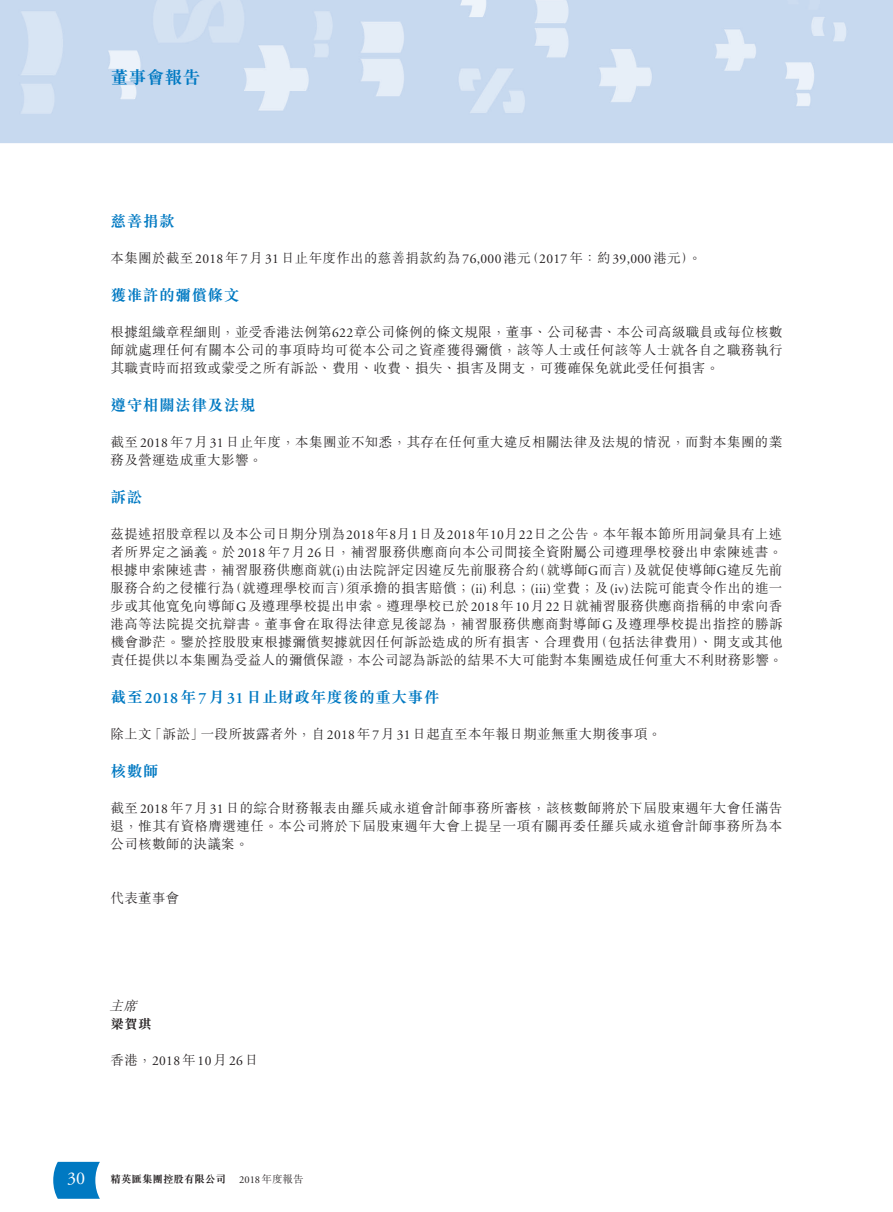
<style>
.page{position:relative;width:893px;height:1212px;background:#fff}
.page>*{position:absolute;margin:0;border:0;box-sizing:border-box;transform-origin:0 0}
.t1{font:700 18px "M Sung HK";color:#0079c2}
.t2{font:18px "Adobe Garamond";color:#fff}
.t3{font:700 15.75px "M Sung HK";letter-spacing:.025em;color:#0079c2}
.t4{font:300 13.5px/18px "M Sung HK";letter-spacing:.025em;color:#231f20;text-align:justify}
.t5{font:13.5px "Adobe Garamond";letter-spacing:.025em;color:#231f20}
.t6{font:700 13.5px "M Sung HK";color:#231f20}
.t7{font:italic 300 13.5px "M Sung HK";color:#231f20}
.t8{font:700 10.5px "M Sung HK";color:#231f20}
.t9{font:10.5px "Adobe Garamond";color:#231f20}
.s1{font-family:"Adobe Garamond";font-weight:400}
.s2{font-family:"Adobe Garamond";font-weight:600}
.s3{font-family:"M Sung HK";font-weight:300}
</style>
<div class="page">
<img style="left:0;top:0;width:893px;height:143px">
<svg style="left:53px;top:1162px;width:47px;height:37px;background:#1b87c8"></svg>
<h1 class="t1" style="left:111px;top:65px;width:91px">董事會報告</h1>
<p class="t3" style="left:111px;top:210px;width:66px">慈善捐款</p>
<p class="t4" style="left:111px;top:248px;width:593px">本集團於截至<span class="s1">2018</span>年<span class="s1">7</span>月<span class="s1">31</span>日止年度作出的慈善捐款約為<span class="s1">76,000</span>港元（<span class="s1">2017</span>年：約<span class="s1">39,000</span>港元）。</p>
<p class="t3" style="left:111px;top:284px;width:130px">獲准許的彌償條文</p>
<p class="t4" style="left:111px;top:322px;width:673px">根據組織章程細則，並受香港法例第<span class="s1">622</span>章公司條例的條文規限，董事、公司秘書、本公司高級職員或每位核數師就處理任何有關本公司的事項時均可從本公司之資產獲得彌償，該等人士或任何該等人士就各自之職務執行其職責時而招致或蒙受之所有訴訟、費用、收費、損失、損害及開支，可獲確保免就此受任何損害。</p>
<p class="t3" style="left:111px;top:394px;width:147px">遵守相關法律及法規</p>
<p class="t4" style="left:110px;top:432px;width:673px">截至<span class="s1">2018</span>年<span class="s1">7</span>月<span class="s1">31</span>日止年度，本集團並不知悉，其存在任何重大違反相關法律及法規的情況，而對本集團的業務及營運造成重大影響。</p>
<p class="t3" style="left:111px;top:486px;width:33px">訴訟</p>
<p class="t4" style="left:110px;top:524px;width:674px">茲提述招股章程以及本公司日期分別為<span class="s1">2018</span>年<span class="s1">8</span>月<span class="s1">1</span>日及<span class="s1">2018</span>年<span class="s1">10</span>月<span class="s1">22</span>日之公告。本年報本節所用詞彙具有上述者所界定之涵義。於<span class="s1">2018</span>年<span class="s1">7</span>月<span class="s1">26</span>日，補習服務供應商向本公司間接全資附屬公司遵理學校發出申索陳述書。根據申索陳述書，補習服務供應商就<span class="s1">(i)</span>由法院評定因違反先前服務合約（就導師<span class="s1">G</span>而言）及就促使導師<span class="s1">G</span>違反先前服務合約之侵權行為（就遵理學校而言）須承擔的損害賠償；<span class="s1">(ii)</span>利息；<span class="s1">(iii)</span>堂費；及<span class="s1">(iv)</span>法院可能責令作出的進一步或其他寬免向導師<span class="s1">G</span>及遵理學校提出申索。遵理學校已於<span class="s1">2018</span>年<span class="s1">10</span>月<span class="s1">22</span>日就補習服務供應商指稱的申索向香港高等法院提交抗辯書。董事會在取得法律意見後認為，補習服務供應商對導師<span class="s1">G</span>及遵理學校提出指控的勝訴機會渺茫。鑒於控股股東根據彌償契據就因任何訴訟造成的所有損害、合理費用（包括法律費用）、開支或其他責任提供以本集團為受益人的彌償保證，本公司認為訴訟的結果不大可能對本集團造成任何重大不利財務影響。</p>
<p class="t3" style="left:111px;top:686px;width:330px">截至<span class="s2">2018</span>年<span class="s2">7</span>月<span class="s2">31</span>日止財政年度後的重大事件</p>
<p class="t4" style="left:111px;top:724px;width:552px">除上文「訴訟」一段所披露者外，自<span class="s1">2018</span>年<span class="s1">7</span>月<span class="s1">31</span>日起直至本年報日期並無重大期後事項。</p>
<p class="t3" style="left:111px;top:760px;width:50px">核數師</p>
<p class="t4" style="left:111px;top:798px;width:673px">截至<span class="s1">2018</span>年<span class="s1">7</span>月<span class="s1">31</span>日的綜合財務報表由羅兵咸永道會計師事務所審核，該核數師將於下屆股東週年大會任滿告退，惟其有資格膺選連任。本公司將於下屆股東週年大會上提呈一項有關再委任羅兵咸永道會計師事務所為本公司核數師的決議案。</p>
<p class="t4" style="left:111px;top:888px;width:70px">代表董事會</p>
<p class="t7" style="left:109px;top:996px;width:34px">主席</p>
<p class="t6" style="left:111px;top:1014px;width:43px">梁賀琪</p>
<p class="t5" style="left:111px;top:1053px;width:149px"><span class="s3">香港，</span>2018<span class="s3">年</span>10<span class="s3">月</span>26<span class="s3">日</span></p>
<h1 class="t2" style="left:67px;top:1169px;width:19px">30</h1>
<p class="t8" style="left:111px;top:1172px;width:117px">精英匯集團控股有限公司</p>
<p class="t9" style="left:239px;top:1174px;width:66px">2018<span class="s3">年度報告</span></p>
</div>
